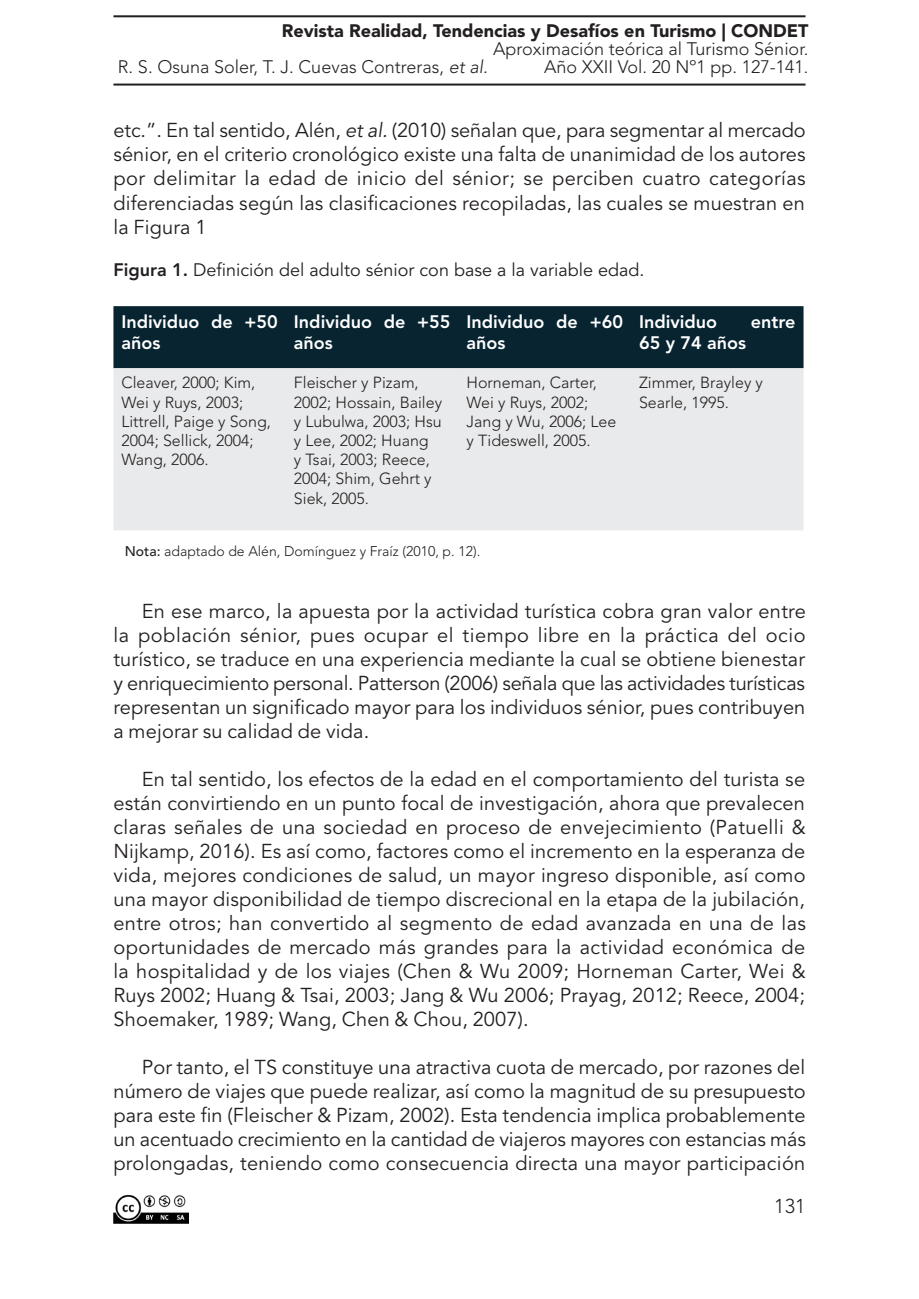
<style>
.page{position:relative;width:919px;height:1299px;background:#fff}
.page>*{position:absolute;margin:0;border:0;box-sizing:border-box;transform-origin:0 0}
.Texto_cuerpo{font:20px/24px "Avenir LT Std";letter-spacing:.01em;color:#231f20;text-align:justify}
.t1{font:300 20px "Avenir LT Std";color:#231f20}
.t2{font:300 18px "Avenir LT Std";color:#231f20}
.t3{font:800 18px/21.6px "Avenir LT Std";color:#fff}
.Título_tablas___gráf{font:18px "Avenir LT Std";color:#231f20}
.t4{font:900 18px "Avenir LT Std";color:#231f20}
.t5{font:300 16px/19.2px "Avenir LT Std";color:#231f20}
.Nota_al_pié{font:300 14px "Avenir LT Std";color:#231f20}
.s1{font-style:italic}
.s2{font-size:17px}
.s3{font-weight:800}
.s4{font-weight:500}
</style>
<div class="page">
<hr style="left:113px;top:15px;width:692px;height:2px;background:#231f20">
<hr style="left:113px;top:84px;width:692px;height:2px;background:#231f20">
<img style="left:113px;top:1194px;width:75px;height:30px">
<div style="left:113px;top:306px;width:690px;height:62px;background:#072430"></div>
<div style="left:113px;top:368px;width:690px;height:162px;background:#e9eaeb"></div>
<p class="t4" style="left:282px;top:20px;width:528px">Revista Realidad, Tendencias y Desafíos en Turismo | CONDET</p>
<p class="t2" style="left:493px;top:38px;width:317px">Aproximación teórica al Turismo Sénior.</p>
<p class="t2" style="left:118px;top:56px;width:371px">R. S. Osuna Soler, T. J. Cuevas Contreras, <span class="s1">et al.</span></p>
<p class="t2" style="left:544px;top:56px;width:266px">Año XXII Vol. 20 Nº1 pp. 127-141<span class="s2">.</span></p>
<p class="Texto_cuerpo" style="left:113px;top:119px;width:693px">etc.”. En tal sentido, Alén, <span class="s1">et al.</span> (2010) señalan que, para segmentar al mercado sénior, en el criterio cronológico existe una falta de unanimidad de los autores por delimitar la edad de inicio del sénior; se perciben cuatro categorías diferenciadas según las clasificaciones recopiladas, las cuales se muestran en la Figura 1</p>
<p class="Título_tablas___gráf" style="left:113px;top:260px;width:532px"><span class="s3">Figura 1.</span> Definición del adulto sénior con base a la variable edad.</p>
<p class="t3" style="left:121px;top:311px;width:158px">Individuo de +50 años</p>
<p class="t3" style="left:294px;top:311px;width:158px">Individuo de +55 años</p>
<p class="t3" style="left:466px;top:311px;width:158px">Individuo de +60 años</p>
<p class="t3" style="left:639px;top:311px;width:80px">Individuo</p>
<p class="t3" style="left:750px;top:311px;width:46px">entre</p>
<p class="t3" style="left:639px;top:332px;width:108px">65 y 74 años</p>
<p class="t5" style="left:121px;top:373px;width:151px">Cleaver, 2000; Kim,<br>Wei y Ruys, 2003;<br>Littrell, Paige y Song,<br>2004; Sellick, 2004;<br>Wang, 2006.</p>
<p class="t5" style="left:294px;top:373px;width:150px">Fleischer y Pizam,<br>2002; Hossain, Bailey y Lubulwa, 2003; Hsu y Lee, 2002; Huang<br>y Tsai, 2003; Reece,<br>2004; Shim, Gehrt y<br>Siek, 2005.</p>
<p class="t5" style="left:466px;top:373px;width:151px">Horneman, Carter,<br>Wei y Ruys, 2002;<br>Jang y Wu, 2006; Lee y Tideswell, 2005.</p>
<p class="t5" style="left:639px;top:373px;width:125px">Zimmer, Brayley y<br>Searle, 1995.</p>
<p class="Nota_al_pié" style="left:125px;top:543px;width:357px"><span class="s4">Nota:</span> adaptado de Alén, Domínguez y Fraíz (2010, p. 12).</p>
<p class="Texto_cuerpo" style="left:113px;top:599px;width:694px;text-indent:28px">En ese marco, la apuesta por la actividad turística cobra gran valor entre la población sénior, pues ocupar el tiempo libre en la práctica del ocio turístico, se traduce en una experiencia mediante la cual se obtiene bienestar y enriquecimiento personal. Patterson (2006) señala que las actividades turísticas representan un significado mayor para los individuos sénior, pues contribuyen a mejorar su calidad de vida.</p>
<p class="Texto_cuerpo" style="left:113px;top:767px;width:694px;text-indent:28px">En tal sentido, los efectos de la edad en el comportamiento del turista se están convirtiendo en un punto focal de investigación, ahora que prevalecen claras señales de una sociedad en proceso de envejecimiento (Patuelli &amp; Nijkamp, 2016). Es así como, factores como el incremento en la esperanza de vida, mejores condiciones de salud, un mayor ingreso disponible, así como una mayor disponibilidad de tiempo discrecional en la etapa de la jubilación, entre otros; han convertido al segmento de edad avanzada en una de las oportunidades de mercado más grandes para la actividad económica de la hospitalidad y de los viajes (Chen &amp; Wu 2009; Horneman Carter, Wei &amp; Ruys 2002; Huang &amp; Tsai, 2003; Jang &amp; Wu 2006; Prayag, 2012; Reece, 2004; Shoemaker, 1989; Wang, Chen &amp; Chou, 2007).</p>
<p class="Texto_cuerpo" style="left:113px;top:1055px;width:694px;text-indent:28px">Por tanto, el TS constituye una atractiva cuota de mercado, por razones del número de viajes que puede realizar, así como la magnitud de su presupuesto para este fin (Fleischer &amp; Pizam, 2002). Esta tendencia implica probablemente un acentuado crecimiento en la cantidad de viajeros mayores con estancias más prolongadas, teniendo como consecuencia directa una mayor participación</p>
<p class="t1" style="left:774px;top:1194px;width:33px">131</p>
</div>
